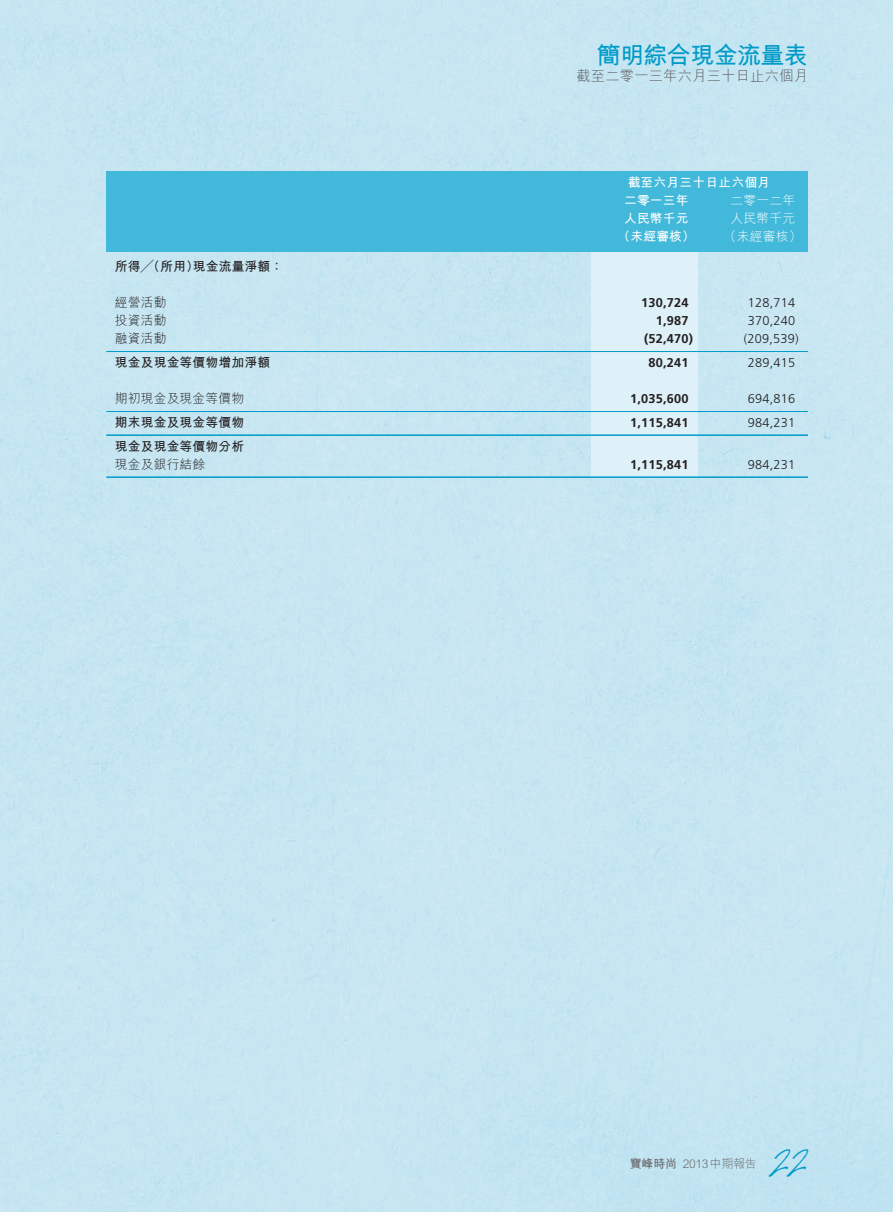
<style>
.page{position:relative;width:893px;height:1212px;background:#c6e6f2}
.page>*{position:absolute;margin:0;border:0;box-sizing:border-box;transform-origin:0 0}
.t1{font:30px "Harabara Hand";color:#009bc8}
.t2{font:700 24px "M Hei HK";letter-spacing:-.025em;color:#009bc8}
.t3{font:300 14.25px "M Hei HK";letter-spacing:.015em;color:#57585a}
.t4{font:700 12.75px/18px "M Hei HK";letter-spacing:.015em;color:#231f20}
.t5{font:700 12.75px "Frutiger LT Std";letter-spacing:.015em;color:#231f20}
.t6{font:300 12.75px "Frutiger LT Std";letter-spacing:.015em;color:#231f20}
.t7{font:700 12.75px/18px "M Hei HK";letter-spacing:.015em;color:#fff}
.t8{font:300 12.75px "M Hei HK";letter-spacing:.015em;color:#231f20}
.t9{font:300 12.75px "M Hei HK";letter-spacing:.015em;color:#fff}
.t10{font:300 12px "M Hei HK";letter-spacing:-.025em;color:#6c6d70}
.s1{font-weight:300}
.s2{font-weight:700}
</style>
<div class="page">
<div style="left:591px;top:178px;width:106px;height:299px;background:#dff1f8"></div>
<div style="left:106px;top:172px;width:702px;height:80px;background:#42b9db"></div>
<hr style="left:106px;top:351px;width:702px;height:1px;background:#009bc8">
<hr style="left:106px;top:411px;width:702px;height:1px;background:#009bc8">
<hr style="left:106px;top:434px;width:702px;height:2px;background:#009bc8">
<hr style="left:106px;top:476px;width:702px;height:2px;background:#009bc8">
<p class="t2" style="left:597px;top:38px;width:213px">簡明綜合現金流量表</p>
<p class="t3" style="left:576px;top:66px;width:233px">截至二零一三年六月三十日止六個月</p>
<p class="t7" style="left:624px;top:173px;width:147px">截至六月三十日止六個月二零一三年</p>
<p class="t9" style="left:731px;top:192px;width:66px">二零一二年</p>
<p class="t7" style="left:624px;top:209px;width:66px">人民幣千元</p>
<p class="t9" style="left:731px;top:210px;width:66px">人民幣千元</p>
<p class="t7" style="left:617px;top:227px;width:79px">（未經審核）</p>
<p class="t9" style="left:724px;top:228px;width:79px">（未經審核）</p>
<p class="t4" style="left:115px;top:257px;width:170px">所得╱（所用）現金流量淨額：</p>
<p class="t8" style="left:115px;top:294px;width:53px">經營活動</p>
<p class="t5" style="left:641px;top:295px;width:49px">130,724</p>
<p class="t6" style="left:748px;top:296px;width:49px">128,714</p>
<p class="t8" style="left:115px;top:312px;width:53px">投資活動</p>
<p class="t5" style="left:656px;top:313px;width:34px">1,987</p>
<p class="t6" style="left:748px;top:314px;width:49px">370,240</p>
<p class="t8" style="left:115px;top:330px;width:53px">融資活動</p>
<p class="t5" style="left:644px;top:331px;width:50px">(52,470)</p>
<p class="t6" style="left:744px;top:332px;width:56px">(209,539)</p>
<p class="t4" style="left:115px;top:353px;width:157px">現金及現金等價物增加淨額</p>
<p class="t5" style="left:649px;top:355px;width:42px">80,241</p>
<p class="t6" style="left:748px;top:356px;width:49px">289,415</p>
<p class="t8" style="left:115px;top:390px;width:131px">期初現金及現金等價物</p>
<p class="t5" style="left:630px;top:391px;width:60px">1,035,600</p>
<p class="t6" style="left:748px;top:392px;width:49px">694,816</p>
<p class="t4" style="left:115px;top:413px;width:131px">期末現金及現金等價物</p>
<p class="t5" style="left:630px;top:415px;width:60px">1,115,841</p>
<p class="t6" style="left:748px;top:416px;width:49px">984,231</p>
<p class="t4" style="left:115px;top:437px;width:131px">現金及現金等價物分析<span class="s1">現金及銀行結餘</span></p>
<p class="t5" style="left:630px;top:457px;width:60px">1,115,841</p>
<p class="t6" style="left:748px;top:458px;width:49px">984,231</p>
<p class="t10" style="left:630px;top:1155px;width:128px"><span class="s2">寶峰時尚</span> 2013中期報告</p>
<p class="t1" style="left:772px;top:1146px;width:38px">22</p>
</div>
